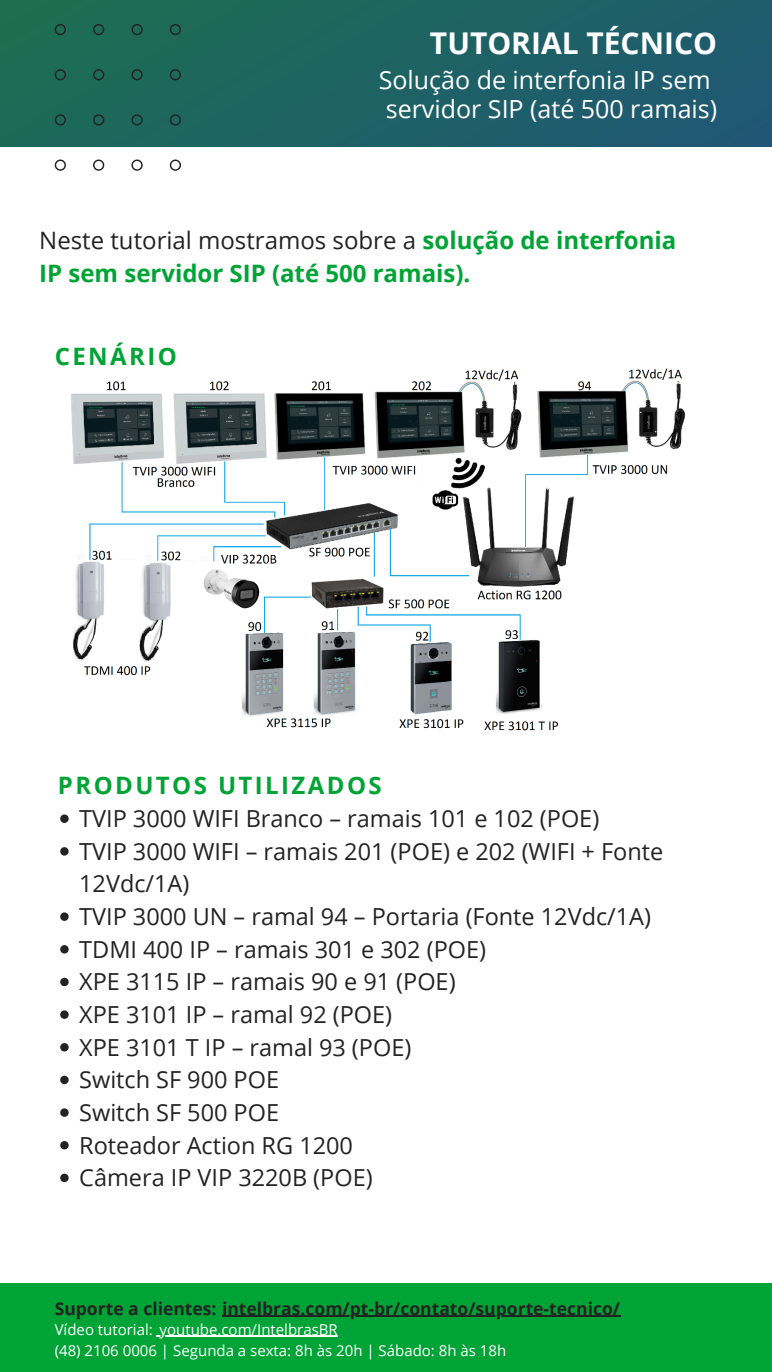
<style>
.page{position:relative;width:772px;height:1372px;background:#fff}
.page>*{position:absolute;margin:0;border:0;box-sizing:border-box;transform-origin:0 0}
.t1{font:700 30px "Open Sans";color:#fff}
.t2{font:25px/28.5px "Open Sans";color:#fff}
.t3{font:700 24px/33.4px "Open Sans";color:#00a335}
.t4{font:700 24px "Open Sans";letter-spacing:.1em;color:#00a335}
.t5{font:23.5px/32.6px "Open Sans";color:#232323}
.t6{font:700 17.5px "Open Sans";color:#232323}
.t7{font:15px "Open Sans";color:#fff}
.s1{font-weight:400;color:#232323}
</style>
<div class="page">
<div style="left:0;top:0;width:771px;height:146px;background:linear-gradient(to right,#1d6e51,#1f5972)"></div>
<svg style="left:55px;top:24px;width:126px;height:147px;background:#3f7d6f"></svg>
<div style="left:0;top:1283px;width:771px;height:89px;background:#00a335"></div>
<hr style="left:222px;top:1315px;width:398px;height:2px;background:#232323">
<svg style="left:60px;top:814px;width:9px;height:9px"></svg>
<svg style="left:60px;top:847px;width:9px;height:8px"></svg>
<svg style="left:60px;top:912px;width:9px;height:9px"></svg>
<svg style="left:60px;top:945px;width:9px;height:8px"></svg>
<svg style="left:60px;top:978px;width:9px;height:8px"></svg>
<svg style="left:60px;top:1010px;width:9px;height:9px"></svg>
<svg style="left:60px;top:1043px;width:9px;height:8px"></svg>
<svg style="left:60px;top:1076px;width:9px;height:8px"></svg>
<svg style="left:60px;top:1108px;width:9px;height:9px"></svg>
<svg style="left:60px;top:1141px;width:9px;height:8px"></svg>
<svg style="left:60px;top:1173px;width:9px;height:9px"></svg>
<img style="left:71px;top:368px;width:615px;height:363px">
<hr style="left:159px;top:1335px;width:179px;height:2px;background:#fff">
<p class="t1" style="left:430px;top:22px;width:288px">TUTORIAL TÉCNICO</p>
<p class="t2" style="left:378px;top:66px;width:340px">Solução de interfonia IP sem servidor SIP (até 500 ramais)</p>
<p class="t3" style="left:39px;top:223px;width:638px"><span class="s1">Neste tutorial mostramos sobre a</span> solução de interfonia<br>IP sem servidor SIP (até 500 ramais).</p>
<p class="t4" style="left:55px;top:339px;width:124px">CENÁRIO</p>
<p class="t4" style="left:58px;top:768px;width:325px">PRODUTOS UTILIZADOS</p>
<h3 class="t5" style="left:79px;top:801px;width:521px">TVIP 3000 WIFI Branco – ramais 101 e 102 (POE)</h3>
<p class="t5" style="left:79px;top:834px;width:585px">TVIP 3000 WIFI – ramais 201 (POE) e 202 (WIFI + Fonte<br>12Vdc/1A)</p>
<h3 class="t5" style="left:79px;top:899px;width:573px">TVIP 3000 UN – ramal 94 – Portaria (Fonte 12Vdc/1A)</h3>
<h2 class="t5" style="left:79px;top:932px;width:408px">TDMI 400 IP – ramais 301 e 302 (POE)</h2>
<p class="t5" style="left:79px;top:965px;width:378px">XPE 3115 IP – ramais 90 e 91 (POE)</p>
<h2 class="t5" style="left:79px;top:997px;width:314px">XPE 3101 IP – ramal 92 (POE)</h2>
<p class="t5" style="left:79px;top:1030px;width:333px">XPE 3101 T IP – ramal 93 (POE)</p>
<p class="t5" style="left:79px;top:1063px;width:201px">Switch SF 900 POE</p>
<p class="t5" style="left:79px;top:1095px;width:201px">Switch SF 500 POE</p>
<p class="t5" style="left:79px;top:1128px;width:275px">Roteador Action RG 1200</p>
<p class="t5" style="left:79px;top:1161px;width:295px">Câmera IP VIP 3220B (POE)</p>
<p class="t6" style="left:55px;top:1296px;width:566px">Suporte a clientes: intelbras.com/pt-br/contato/suporte-tecnico/</p>
<p class="t7" style="left:55px;top:1318px;width:284px">Vídeo tutorial: youtube.com/IntelbrasBR</p>
<p class="t7" style="left:55px;top:1339px;width:453px">(48) 2106 0006 | Segunda a sexta: 8h às 20h | Sábado: 8h às 18h</p>
</div>
